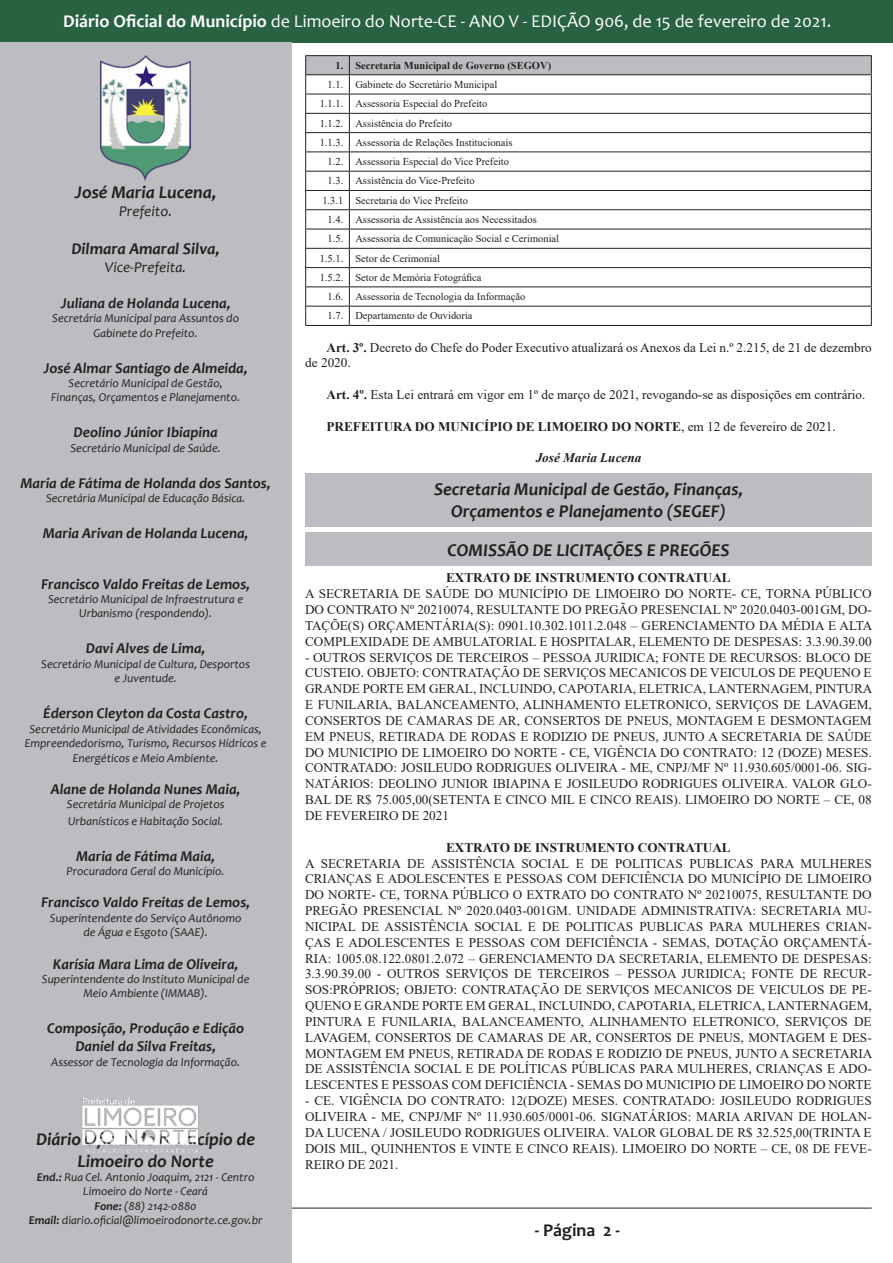
<style>
.page{position:relative;width:893px;height:1263px;background:#fff}
.page>*{position:absolute;margin:0;border:0;box-sizing:border-box;transform-origin:0 0}
.t1{font:italic 700 18px/21.6px "Candara";color:#231f20;text-align:center}
.t2{font:18px "Candara";color:#fff}
.t3{font:700 18px "Candara";color:#231f20}
.t4{font:italic 700 16.5px "Candara";color:#231f20}
.t5{font:italic 700 15px "Candara";color:#231f20}
.t6{font:italic 15px "Candara";color:#231f20}
.t7{font:13.2px/15.9px "Times New Roman";color:#231f20;text-align:justify}
.t8{font:700 13.2px "Times New Roman";color:#231f20}
.t9{font:italic 700 13.2px "Times New Roman";color:#231f20}
.t10{font:italic 12px/14.4px "Candara";color:#231f20;text-align:center}
.t11{font:10.5px "Times New Roman";color:#231f20}
.t12{font:700 10.5px "Times New Roman";color:#231f20}
.s1{font-weight:700}
.s2{font-weight:400}
</style>
<div class="page">
<div style="left:1px;top:0;width:892px;height:42px;background:#286240"></div>
<hr style="left:21px;top:1208px;width:851px;height:1px;background:#231f20">
<div style="left:0;top:42px;width:291px;height:1221px;background:#bcbdc0"></div>
<img style="left:101px;top:55px;width:90px;height:125px">
<img style="left:82px;top:1097px;width:117px;height:57px">
<hr style="left:305px;top:55px;width:44px;height:1px;background:#231f20">
<hr style="left:349px;top:55px;width:523px;height:1px;background:#231f20">
<svg style="left:305px;top:56px;width:567px;height:269px"></svg>
<hr style="left:305px;top:325px;width:44px;height:1px;background:#231f20">
<hr style="left:349px;top:325px;width:523px;height:1px;background:#231f20">
<div style="left:306px;top:473px;width:566px;height:53px;background:#bcbdc0"></div>
<div style="left:306px;top:532px;width:566px;height:34px;background:#bcbdc0"></div>
<h1 class="t2" style="left:63px;top:10px;width:770px"><span class="s1">Diário Oficial do Município</span> de Limoeiro do Norte-CE - ANO V - EDIÇÃO 906, de 15 de fevereiro de 2021.</h1>
<p class="t1" style="left:75px;top:181px;width:143px">José Maria Lucena,</p>
<p class="t6" style="left:119px;top:202px;width:55px">Prefeito.</p>
<p class="t4" style="left:71px;top:238px;width:150px">Dilmara Amaral Silva,</p>
<p class="t6" style="left:105px;top:258px;width:83px">Vice-Prefeita.</p>
<p class="t5" style="left:61px;top:294px;width:171px">Juliana de Holanda Lucena,</p>
<p class="t10" style="left:52px;top:311px;width:188px">Secretária Municipal para Assuntos do</p>
<p class="t10" style="left:94px;top:325px;width:106px">Gabinete do Prefeito.</p>
<p class="t5" style="left:44px;top:358px;width:206px">José Almar Santiago de Almeida,</p>
<p class="t10" style="left:51px;top:376px;width:190px">Secretário Municipal de Gestão,<br>Finanças, Orçamentos e Planejamento.</p>
<p class="t5" style="left:74px;top:423px;width:146px">Deolino Júnior Ibiapina</p>
<p class="t10" style="left:70px;top:441px;width:152px">Secretário Municipal de Saúde.</p>
<p class="t5" style="left:20px;top:474px;width:252px">Maria de Fátima de Holanda dos Santos,</p>
<p class="t10" style="left:46px;top:491px;width:201px">Secretária Municipal de Educação Básica.</p>
<p class="t5" style="left:43px;top:524px;width:207px">Maria Arivan de Holanda Lucena,</p>
<p class="t5" style="left:41px;top:574px;width:210px">Francisco Valdo Freitas de Lemos,</p>
<p class="t10" style="left:48px;top:592px;width:197px">Secretário Municipal de Infraestrutura e</p>
<p class="t10" style="left:79px;top:606px;width:134px">Urbanismo (respondendo).</p>
<p class="t5" style="left:86px;top:639px;width:121px">Davi Alves de Lima,</p>
<p class="t10" style="left:41px;top:657px;width:210px">Secretário Municipal de Cultura, Desportos</p>
<p class="t10" style="left:114px;top:671px;width:64px">e Juventude.</p>
<p class="t5" style="left:43px;top:704px;width:206px">Éderson Cleyton da Costa Castro,</p>
<p class="t10" style="left:25px;top:721px;width:243px">Secretário Municipal de Atividades Econômicas,<br>Empreendedorismo, Turismo, Recursos Hídricos e<br>Energéticos e Meio Ambiente.</p>
<p class="t5" style="left:51px;top:780px;width:191px">Alane de Holanda Nunes Maia,</p>
<p class="t10" style="left:67px;top:797px;width:159px">Secretária Municipal de Projetos</p>
<p class="t10" style="left:68px;top:813px;width:157px">Urbanísticos e Habitação Social.</p>
<p class="t5" style="left:76px;top:846px;width:140px">Maria de Fátima Maia,</p>
<p class="t10" style="left:67px;top:864px;width:159px">Procuradora Geral do Município.</p>
<p class="t5" style="left:41px;top:893px;width:210px">Francisco Valdo Freitas de Lemos,</p>
<p class="t10" style="left:50px;top:910px;width:193px">Superintendente do Serviço Autônomo de Água e Esgoto (SAAE).</p>
<p class="t5" style="left:53px;top:954px;width:187px">Karísia Mara Lima de Oliveira,</p>
<p class="t10" style="left:42px;top:972px;width:209px">Superintendente do Instituto Municipal de<br>Meio Ambiente (IMMAB).</p>
<p class="t5" style="left:47px;top:1019px;width:199px">Composição, Produção e Edição</p>
<p class="t5" style="left:75px;top:1037px;width:142px">Daniel da Silva Freitas,</p>
<p class="t10" style="left:51px;top:1054px;width:190px">Assessor de Tecnologia da Informação.</p>
<p class="t1" style="left:36px;top:1128px;width:220px">Diário Oficial do Município de<br>Limoeiro do Norte</p>
<p class="t10" style="left:37px;top:1170px;width:219px"><span class="s1">End.:</span> Rua Cel. Antonio Joaquim, 2121 - Centro</p>
<p class="t10" style="left:83px;top:1184px;width:126px">Limoeiro do Norte - Ceará</p>
<p class="t10" style="left:95px;top:1198px;width:104px"><span class="s1">Fone:</span> (88) 2142-0880</p>
<p class="t10" style="left:29px;top:1213px;width:235px"><span class="s1">Email:</span> diario.oficial@limoeirodonorte.ce.gov.br</p>
<p class="t12" style="left:335px;top:58px;width:9px">1.</p>
<p class="t12" style="left:355px;top:58px;width:197px">Secretaria Municipal de Governo (SEGOV)</p>
<p class="t11" style="left:328px;top:77px;width:17px">1.1.</p>
<p class="t11" style="left:355px;top:77px;width:144px">Gabinete do Secretário Municipal</p>
<p class="t11" style="left:320px;top:96px;width:25px">1.1.1.</p>
<p class="t11" style="left:355px;top:96px;width:134px">Assessoria Especial do Prefeito</p>
<p class="t11" style="left:320px;top:116px;width:25px">1.1.2.</p>
<p class="t11" style="left:355px;top:116px;width:98px">Assistência do Prefeito</p>
<p class="t11" style="left:320px;top:135px;width:25px">1.1.3.</p>
<p class="t11" style="left:355px;top:135px;width:159px">Assessoria de Relações Institucionais</p>
<p class="t11" style="left:328px;top:154px;width:17px">1.2.</p>
<p class="t11" style="left:355px;top:154px;width:155px">Assessoria Especial do Vice Prefeito</p>
<p class="t11" style="left:328px;top:174px;width:17px">1.3.</p>
<p class="t11" style="left:355px;top:174px;width:121px">Assistência do Vice-Prefeito</p>
<p class="t11" style="left:322px;top:193px;width:22px">1.3.1</p>
<p class="t11" style="left:355px;top:193px;width:114px">Secretaria do Vice Prefeito</p>
<p class="t11" style="left:328px;top:212px;width:17px">1.4.</p>
<p class="t11" style="left:355px;top:212px;width:183px">Assessoria de Assistência aos Necessitados</p>
<p class="t11" style="left:328px;top:231px;width:17px">1.5.</p>
<p class="t11" style="left:355px;top:231px;width:205px">Assessoria de Comunicação Social e Cerimonial</p>
<p class="t11" style="left:320px;top:251px;width:25px">1.5.1.</p>
<p class="t11" style="left:355px;top:251px;width:86px">Setor de Cerimonial</p>
<p class="t11" style="left:320px;top:270px;width:25px">1.5.2.</p>
<p class="t11" style="left:355px;top:270px;width:128px">Setor de Memória Fotográfica</p>
<p class="t11" style="left:328px;top:289px;width:17px">1.6.</p>
<p class="t11" style="left:355px;top:289px;width:171px">Assessoria de Tecnologia da Informação</p>
<p class="t11" style="left:328px;top:308px;width:17px">1.7.</p>
<p class="t11" style="left:355px;top:308px;width:119px">Departamento de Ouvidoria</p>
<p class="t7" style="left:305px;top:339px;width:568px;text-indent:21px"><span class="s1">Art. 3º.</span> Decreto do Chefe do Poder Executivo atualizará os Anexos da Lei n.º 2.215, de 21 de dezembro de 2020.</p>
<p class="t7" style="left:327px;top:386px;width:540px"><span class="s1">Art. 4º.</span> Esta Lei entrará em vigor em 1º de março de 2021, revogando-se as disposições em contrário.</p>
<p class="t8" style="left:327px;top:417px;width:511px">PREFEITURA DO MUNICÍPIO DE LIMOEIRO DO NORTE<span class="s2">, em 12 de fevereiro de 2021.</span></p>
<p class="t9" style="left:536px;top:449px;width:107px">José Maria Lucena</p>
<p class="t1" style="left:434px;top:478px;width:310px">Secretaria Municipal de Gestão, Finanças,</p>
<p class="t1" style="left:451px;top:500px;width:276px">Orçamentos e Planejamento (SEGEF)</p>
<p class="t1" style="left:448px;top:539px;width:283px">COMISSÃO DE LICITAÇÕES E PREGÕES</p>
<p class="t8" style="left:446px;top:568px;width:286px">EXTRATO DE INSTRUMENTO CONTRATUAL</p>
<p class="t7" style="left:305px;top:585px;width:569px">A SECRETARIA DE SAÚDE DO MUNICÍPIO DE LIMOEIRO DO NORTE- CE, TORNA PÚBLICO DO CONTRATO Nº 20210074, RESULTANTE DO PREGÃO PRESENCIAL Nº 2020.0403-001GM, DO-TAÇÕE(S) ORÇAMENTÁRIA(S): 0901.10.302.1011.2.048 – GERENCIAMENTO DA MÉDIA E ALTA COMPLEXIDADE DE AMBULATORIAL E HOSPITALAR, ELEMENTO DE DESPESAS: 3.3.90.39.00</p>
<p class="t7" style="left:305px;top:649px;width:569px">- OUTROS SERVIÇOS DE TERCEIROS – PESSOA JURIDICA; FONTE DE RECURSOS: BLOCO DE CUSTEIO. OBJETO: CONTRATAÇÃO DE SERVIÇOS MECANICOS DE VEICULOS DE PEQUENO E GRANDE PORTE EM GERAL, INCLUINDO, CAPOTARIA, ELETRICA, LANTERNAGEM, PINTURA E FUNILARIA, BALANCEAMENTO, ALINHAMENTO ELETRONICO, SERVIÇOS DE LAVAGEM, CONSERTOS DE CAMARAS DE AR, CONSERTOS DE PNEUS, MONTAGEM E DESMONTAGEM EM PNEUS, RETIRADA DE RODAS E RODIZIO DE PNEUS, JUNTO A SECRETARIA DE SAÚDE DO MUNICIPIO DE LIMOEIRO DO NORTE - CE, VIGÊNCIA DO CONTRATO: 12 (DOZE) MESES.<br>CONTRATADO: JOSILEUDO RODRIGUES OLIVEIRA - ME, CNPJ/MF Nº 11.930.605/0001-06. SIG-NATÁRIOS: DEOLINO JUNIOR IBIAPINA E JOSILEUDO RODRIGUES OLIVEIRA. VALOR GLO-BAL DE R$ 75.005,00(SETENTA E CINCO MIL E CINCO REAIS). LIMOEIRO DO NORTE – CE, 08<br>DE FEVEREIRO DE 2021</p>
<p class="t8" style="left:446px;top:838px;width:286px">EXTRATO DE INSTRUMENTO CONTRATUAL</p>
<p class="t7" style="left:305px;top:855px;width:569px">A SECRETARIA DE ASSISTÊNCIA SOCIAL E DE POLITICAS PUBLICAS PARA MULHERES CRIANÇAS E ADOLESCENTES E PESSOAS COM DEFICIÊNCIA DO MUNICÍPIO DE LIMOEIRO DO NORTE- CE, TORNA PÚBLICO O EXTRATO DO CONTRATO Nº 20210075, RESULTANTE DO PREGÃO PRESENCIAL Nº 2020.0403-001GM. UNIDADE ADMINISTRATIVA: SECRETARIA MU-NICIPAL DE ASSISTÊNCIA SOCIAL E DE POLITICAS PUBLICAS PARA MULHERES CRIAN-ÇAS E ADOLESCENTES E PESSOAS COM DEFICIÊNCIA - SEMAS, DOTAÇÃO ORÇAMENTÁ-RIA: 1005.08.122.0801.2.072 – GERENCIAMENTO DA SECRETARIA, ELEMENTO DE DESPESAS:<br>3.3.90.39.00 - OUTROS SERVIÇOS DE TERCEIROS – PESSOA JURIDICA; FONTE DE RECUR-SOS:PRÓPRIOS; OBJETO: CONTRATAÇÃO DE SERVIÇOS MECANICOS DE VEICULOS DE PE-QUENO E GRANDE PORTE EM GERAL, INCLUINDO, CAPOTARIA, ELETRICA, LANTERNAGEM, PINTURA E FUNILARIA, BALANCEAMENTO, ALINHAMENTO ELETRONICO, SERVIÇOS DE LAVAGEM, CONSERTOS DE CAMARAS DE AR, CONSERTOS DE PNEUS, MONTAGEM E DES-MONTAGEM EM PNEUS, RETIRADA DE RODAS E RODIZIO DE PNEUS, JUNTO A SECRETARIA DE ASSISTÊNCIA SOCIAL E DE POLÍTICAS PÚBLICAS PARA MULHERES, CRIANÇAS E ADO-LESCENTES E PESSOAS COM DEFICIÊNCIA - SEMAS DO MUNICIPIO DE LIMOEIRO DO NORTE</p>
<p class="t7" style="left:305px;top:1092px;width:568px">- CE. VIGÊNCIA DO CONTRATO: 12(DOZE) MESES. CONTRATADO: JOSILEUDO RODRIGUES OLIVEIRA - ME, CNPJ/MF Nº 11.930.605/0001-06. SIGNATÁRIOS: MARIA ARIVAN DE HOLAN-DA LUCENA / JOSILEUDO RODRIGUES OLIVEIRA. VALOR GLOBAL DE R$ 32.525,00(TRINTA E DOIS MIL, QUINHENTOS E VINTE E CINCO REAIS). LIMOEIRO DO NORTE – CE, 08 DE FEVE-REIRO DE 2021.</p>
<h1 class="t3" style="left:535px;top:1219px;width:87px">- Página 2 -</h1>
</div>
